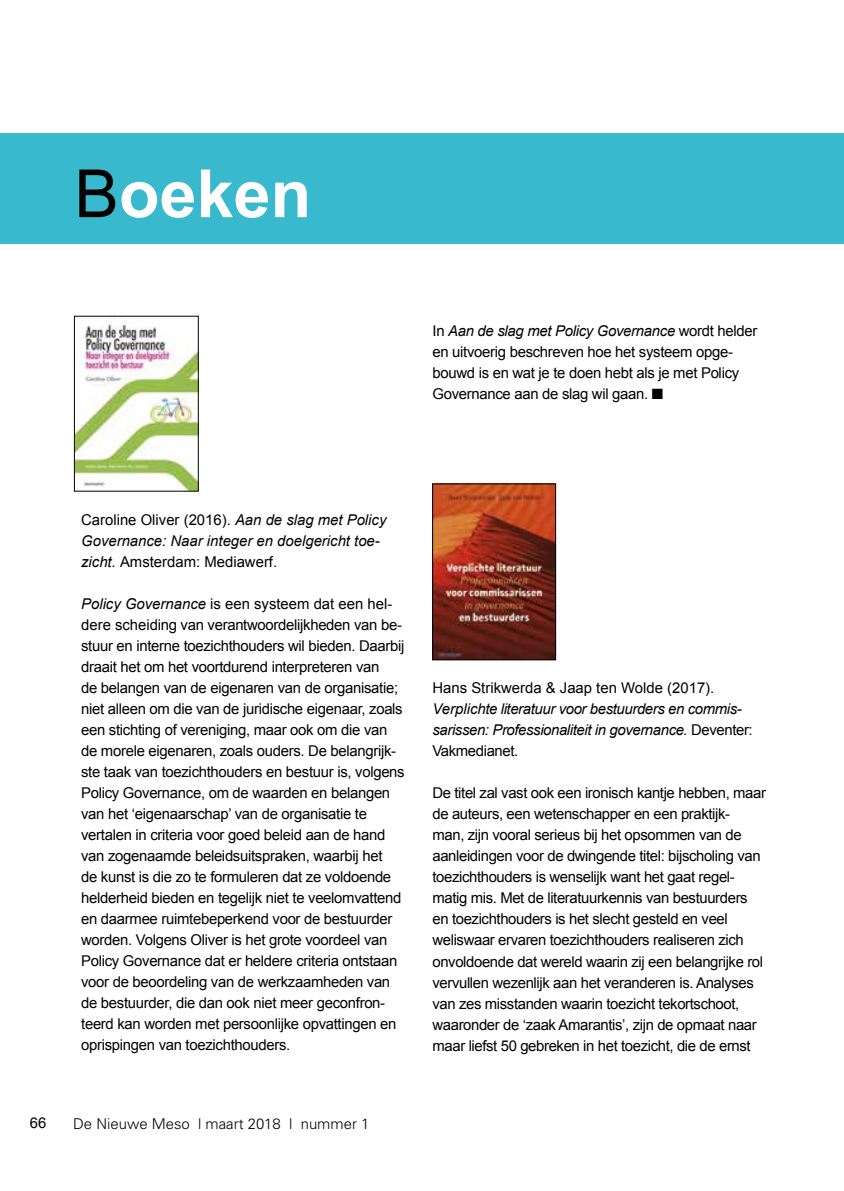
<style>
.page{position:relative;width:844px;height:1191px;background:#fff}
.page>*{position:absolute;margin:0;border:0;box-sizing:border-box;transform-origin:0 0}
.t1{font:700 66.5px "Arial";color:#fff}
.t2{font:14.88px/21px "Arial";letter-spacing:-.02em;color:#000}
.t3{font:italic 14.88px/21px "Arial";color:#000}
.t4{font:italic 14.88px/21px "Arial";letter-spacing:-.025em;color:#000}
.t5{font:14.88px "Arial";color:#000}
.t6{font:300 14.88px "Univers";color:#000}
.s1{font-weight:400;color:#000}
.s2{font-style:italic}
.s3{font-style:normal}
</style>
<div class="page">
<img style="left:76px;top:318px;width:120px;height:171px">
<img style="left:434px;top:486px;width:119px;height:172px">
<div style="left:432px;top:484px;width:123px;height:176px;border:1px solid #000"></div>
<div style="left:0;top:134px;width:843px;height:110px;background:#38b9cd"></div>
<h1 class="t1" style="left:74px;top:149px;width:238px"><span class="s1">B</span>oeken</h1>
<p class="t2" style="left:432px;top:321px;width:326px">In <span class="s2">Aan de slag met Policy Governance</span> wordt helder en uitvoerig beschreven hoe het systeem opge&shy;bouwd is en wat je te doen hebt als je met Policy Governance aan de slag wil gaan. ■</p>
<p class="t3" style="left:81px;top:509px;width:307px"><span class="s3">Caroline Oliver (2016).</span> Aan de slag met Policy<br>Governance: Naar integer en doelgericht toe&shy;zicht. <span class="s3">Amsterdam: Mediawerf.</span></p>
<p class="t2" style="left:81px;top:593px;width:325px"><span class="s2">Policy Governance</span> is een systeem dat een hel&shy;dere scheiding van verantwoordelijkheden van be&shy;stuur en interne toezichthouders wil bieden. Daarbij draait het om het voortdurend interpreteren van<br>de belangen van de eigenaren van de organisatie; niet alleen om die van de juridische eigenaar, zoals een stichting of vereniging, maar ook om die van de morele eigenaren, zoals ouders. De belangrijk&shy;ste taak van toezichthouders en bestuur is, volgens Policy Governance, om de waarden en belangen van het ‘eigenaarschap’ van de organisatie te vertalen in criteria voor goed beleid aan de hand van zogenaamde beleidsuitspraken, waarbij het<br>de kunst is die zo te formuleren dat ze voldoende helderheid bieden en tegelijk niet te veelomvattend en daarmee ruimtebeperkend voor de bestuurder worden. Volgens Oliver is het grote voordeel van Policy Governance dat er heldere criteria ontstaan voor de beoordeling van de werkzaamheden van de bestuurder, die dan ook niet meer geconfron&shy;teerd kan worden met persoonlijke opvattingen en oprispingen van toezichthouders.</p>
<p class="t2" style="left:30px;top:1112px;width:18px">66</p>
<p class="t6" style="left:73px;top:1114px;width:297px">De Nieuwe Meso | maart 2018 | nummer 1</p>
<p class="t5" style="left:432px;top:678px;width:283px">Hans Strikwerda &amp; Jaap ten Wolde (2017).</p>
<p class="t4" style="left:432px;top:699px;width:321px">Verplichte literatuur voor bestuurders en commis&shy;sarissen: Professionaliteit in governance. <span class="s3">Deventer:<br>Vakmedianet.</span></p>
<p class="t2" style="left:432px;top:783px;width:335px">De titel zal vast ook een ironisch kantje hebben, maar de auteurs, een wetenschapper en een praktijk-<br>man, zijn vooral serieus bij het opsommen van de aanleidingen voor de dwingende titel: bijscholing van toezichthouders is wenselijk want het gaat regel&shy;matig mis. Met de literatuurkennis van bestuurders en toezichthouders is het slecht gesteld en veel weliswaar ervaren toezichthouders realiseren zich onvoldoende dat wereld waarin zij een belangrijke rol vervullen wezenlijk aan het veranderen is. Analyses van zes misstanden waarin toezicht tekortschoot, waaronder de ‘zaak Amarantis’, zijn de opmaat naar maar liefst 50 gebreken in het toezicht, die de ernst</p>
</div>
